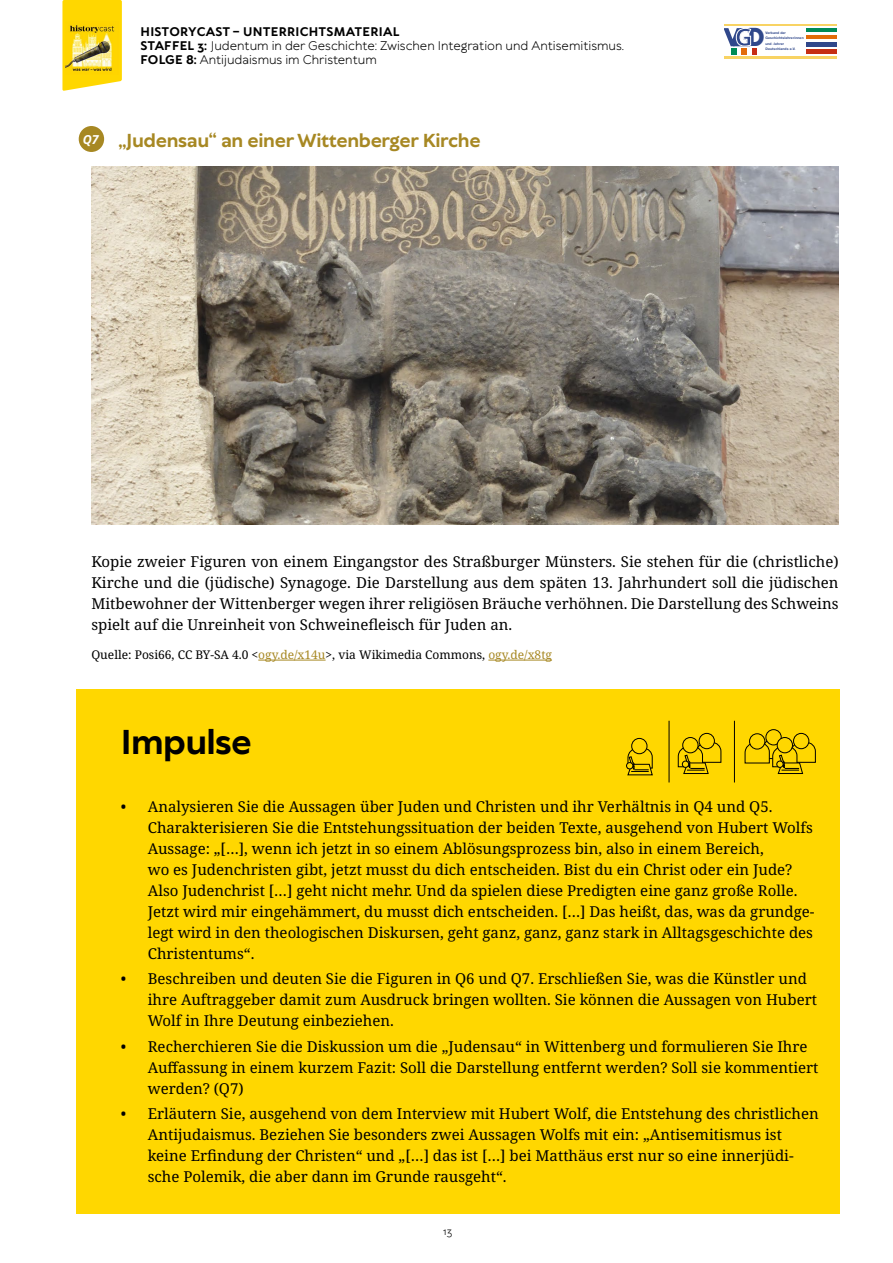
<style>
.page{position:relative;width:893px;height:1263px;background:#fff}
.page>*{position:absolute;margin:0;border:0;box-sizing:border-box;transform-origin:0 0}
.t1{font:700 33px "TT Wellingtons";letter-spacing:-.02em;color:#000}
.t2{font:700 24.15px "Open Sans";color:#30488b}
.t3{font:700 18px "TT Wellingtons";letter-spacing:-.02em;color:#a78823}
.t4{font:15px/21px "Noto Serif";color:#000}
.t5{font:12px/14.4px "TT Wellingtons";color:#000}
.t6{font:12px "Noto Serif";color:#000}
.t7{font:10.5px "TT Wellingtons";color:#000}
.t8{font:700 3.45px/5.4px "Helvetica Neue";letter-spacing:.025em;color:#30488b}
.s1{font-weight:700}
.s2{font-family:"Futura"}
.s3{color:#a78823}
</style>
<div class="page">
<svg style="left:62px;top:0;width:60px;height:91px;background:#fedc21"></svg>
<img style="left:66px;top:22px;width:53px;height:52px">
<img style="left:806px;top:28px;width:31px;height:4px">
<img style="left:806px;top:35px;width:31px;height:4px">
<img style="left:806px;top:43px;width:31px;height:3px">
<img style="left:806px;top:50px;width:31px;height:3px">
<img style="left:725px;top:24px;width:112px;height:1px">
<img style="left:725px;top:57px;width:112px;height:1px">
<svg style="left:725px;top:28px;width:32px;height:27px"></svg>
<div style="left:77px;top:689px;width:763px;height:525px;background:#ffd700"></div>
<div style="left:631px;top:738px;width:16px;height:16px;border:1px solid #000;border-radius:50%"></div>
<div style="left:626px;top:763px;width:7px;height:6px;background:#816c00;border-radius:50%"></div>
<div style="left:626px;top:762px;width:7px;height:7px;border:1px solid #000;border-radius:50%"></div>
<svg style="left:627px;top:747px;width:26px;height:29px"></svg>
<div style="left:682px;top:737px;width:16px;height:16px;border:1px solid #000;border-radius:50%"></div>
<div style="left:699px;top:733px;width:16px;height:16px;border:1px solid #000;border-radius:50%"></div>
<svg style="left:677px;top:742px;width:45px;height:32px"></svg>
<div style="left:749px;top:733px;width:16px;height:16px;border:1px solid #000;border-radius:50%"></div>
<div style="left:765px;top:729px;width:17px;height:16px;border:1px solid #000;border-radius:50%"></div>
<hr style="left:669px;top:721px;width:1px;height:61px;background:#000">
<hr style="left:734px;top:721px;width:1px;height:61px;background:#000">
<div style="left:777px;top:737px;width:16px;height:16px;border:1px solid #000;border-radius:50%"></div>
<div style="left:793px;top:733px;width:16px;height:16px;border:1px solid #000;border-radius:50%"></div>
<svg style="left:744px;top:738px;width:72px;height:36px"></svg>
<hr style="left:258px;top:660px;width:68px;height:1px;background:#a78823">
<hr style="left:488px;top:660px;width:64px;height:1px;background:#a78823">
<div style="left:79px;top:126px;width:25px;height:26px;background:#a78823;border-radius:50%"></div>
<img style="left:91px;top:167px;width:747px;height:358px">
<p class="t5" style="left:141px;top:24px;width:485px"><span class="s1">HISTORYCAST – UNTERRICHTSMATERIAL<br>STAFFEL 3:</span> Judentum in der Geschichte: Zwischen Integration und Antisemitismus.<br><span class="s1">FOLGE 8:</span> Antijudaismus im Christentum</p>
<p class="t3" style="left:83px;top:129px;width:399px"><sup>Q7</sup> „Judensau“ an einer Wittenberger Kirche</p>
<h2 class="t2" style="left:735px;top:20px;width:31px">G<span class="s2">D</span></h2>
<p class="t8" style="left:765px;top:30px;width:40px">Verband der<br>Geschichtslehrerinnen und -lehrer<br>Deutschlands e.V.</p>
<p class="t4" style="left:91px;top:552px;width:749px;text-align:justify">Kopie zweier Figuren von einem Eingangstor des Straßburger Münsters. Sie stehen für die (christliche)<br>Kirche und die (jüdische) Synagoge. Die Darstellung aus dem späten 13. Jahrhundert soll die jüdischen Mitbewohner der Wittenberger wegen ihrer religiösen Bräuche verhöhnen. Die Darstellung des Schweins spielt auf die Unreinheit von Schweinefleisch für Juden an.</p>
<p class="t6" style="left:91px;top:646px;width:462px">Quelle: Posi66, CC BY-SA 4.0 &lt;<span class="s3">ogy.de/x14u</span>&gt;, via Wikimedia Commons, <span class="s3">ogy.de/x8tg</span></p>
<h1 class="t1" style="left:121px;top:720px;width:133px">Impulse</h1>
<p class="t4" style="left:148px;top:796px;width:668px;text-indent:-27px">• Analysieren Sie die Aussagen über Juden und Christen und ihr Verhältnis in Q4 und Q5.<br>Charakterisieren Sie die Entstehungssituation der beiden Texte, ausgehend von Hubert Wolfs Aussage: „[…], wenn ich jetzt in so einem Ablösungsprozess bin, also in einem Bereich,<br>wo es Judenchristen gibt, jetzt musst du dich entscheiden. Bist du ein Christ oder ein Jude?<br>Also Judenchrist […] geht nicht mehr. Und da spielen diese Predigten eine ganz große Rolle.<br>Jetzt wird mir eingehämmert, du musst dich entscheiden. […] Das heißt, das, was da grundge&shy;legt wird in den theologischen Diskursen, geht ganz, ganz, ganz stark in Alltagsgeschichte des Christentums“.</p>
<p class="t4" style="left:148px;top:969px;width:671px;text-indent:-27px">• Beschreiben und deuten Sie die Figuren in Q6 und Q7. Erschließen Sie, was die Künstler und ihre Auftraggeber damit zum Ausdruck bringen wollten. Sie können die Aussagen von Hubert<br>Wolf in Ihre Deutung einbeziehen.</p>
<p class="t4" style="left:148px;top:1036px;width:672px;text-indent:-27px">• Recherchieren Sie die Diskussion um die „Judensau“ in Wittenberg und formulieren Sie Ihre<br>Auffassung in einem kurzem Fazit: Soll die Darstellung entfernt werden? Soll sie kommentiert werden? (Q7)</p>
<p class="t4" style="left:148px;top:1103px;width:673px;text-indent:-27px">• Erläutern Sie, ausgehend von dem Interview mit Hubert Wolf, die Entstehung des christlichen Antijudaismus. Beziehen Sie besonders zwei Aussagen Wolfs mit ein: „Antisemitismus ist keine Erfindung der Christen“ und „[…] das ist […] bei Matthäus erst nur so eine innerjüdi&shy;sche Polemik, die aber dann im Grunde rausgeht“.</p>
<p class="t7" style="left:443px;top:1224px;width:10px">13</p>
</div>
